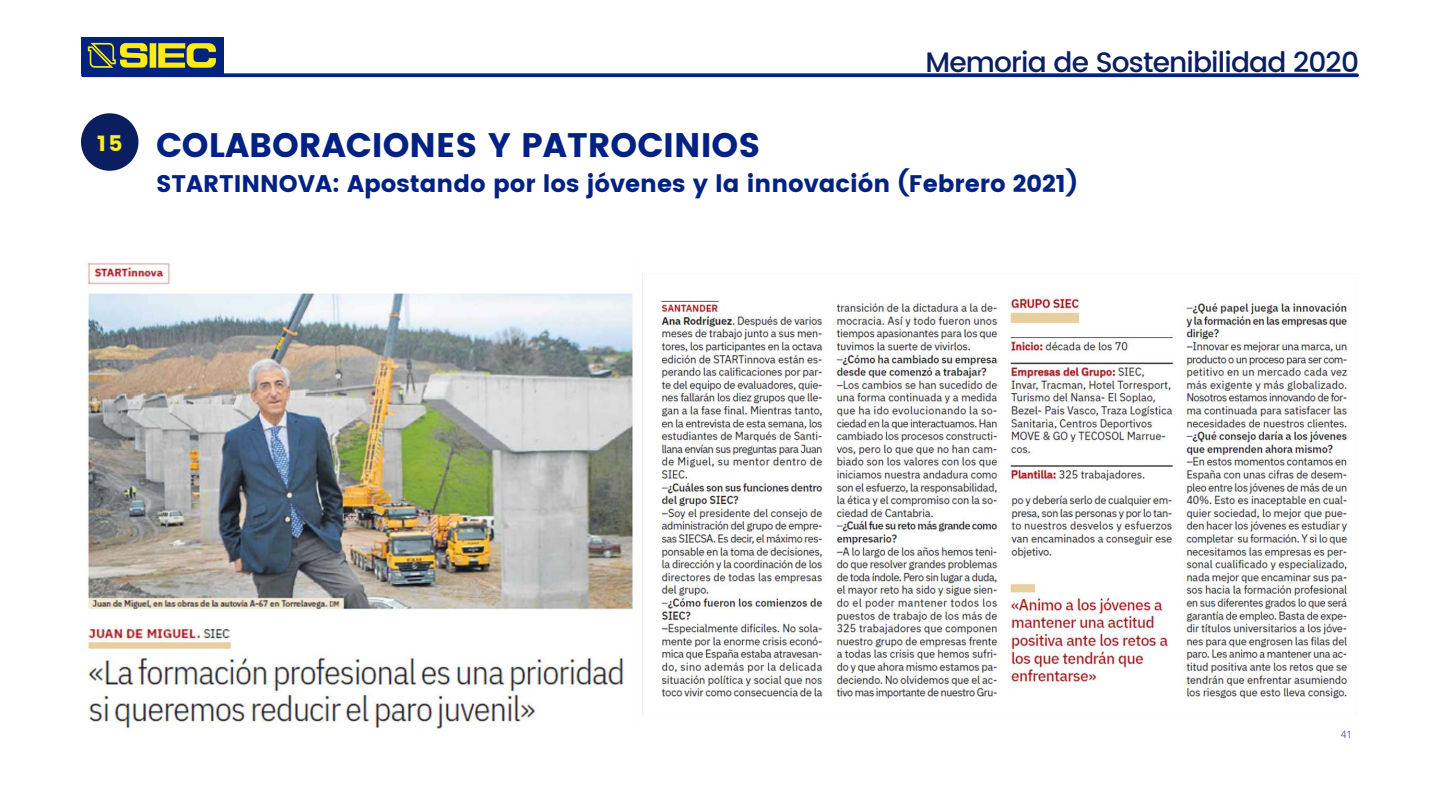
<style>
.page{position:relative;width:1440px;height:810px;background:#fff}
.page>*{position:absolute;margin:0;border:0;box-sizing:border-box;transform-origin:0 0}
.t1{font:34px "Poppins";color:#022283}
.t2{font:500 28.1px "Poppins";letter-spacing:-.03em;color:#0b1e60}
.t3{font:24px "Poppins";color:#022283}
.t4{font:300 10px "Open Sans";color:#0b1e60}
</style>
<div class="page">
<img style="left:81px;top:38px;width:143px;height:36px">
<svg style="left:83px;top:73px;width:1274px;height:4px;background:#15328c"></svg>
<svg style="left:81px;top:113px;width:57px;height:58px"></svg>
<img style="left:86px;top:262px;width:1265px;height:467px">
<p class="t2" style="left:926px;top:46px;width:435px">Memoria de Sostenibilidad 2020</p>
<h1 class="t1" style="left:97px;top:125px;width:665px"><sup>15</sup> COLABORACIONES Y PATROCINIOS</h1>
<p class="t3" style="left:156px;top:170px;width:923px">STARTINNOVA: Apostando por los jóvenes y la innovación (Febrero 2021)</p>
<p class="t4" style="left:1341px;top:728px;width:13px">41</p>
</div>
